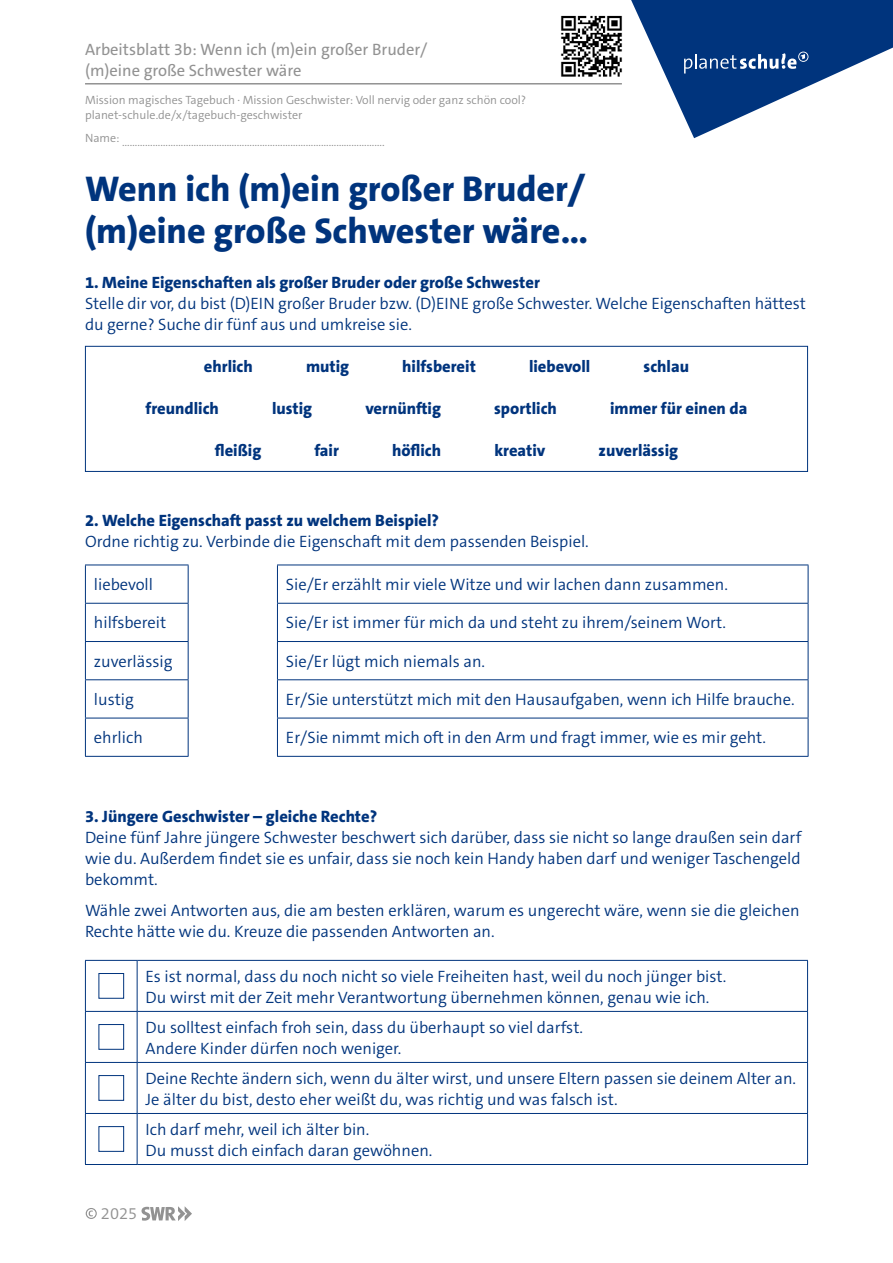
<style>
.page{position:relative;width:893px;height:1263px;background:#fff}
.page>*{position:absolute;margin:0;border:0;box-sizing:border-box;transform-origin:0 0}
.t1{font:800 36px/42px "The Sans C5";color:#00347d}
.t2{font:300 16.5px/21px "The Sans C5";color:#00347d}
.t3{font:800 16.5px "The Sans C5";color:#00347d}
.t4{font:16.5px/21px "The Sans C5";color:#929292}
.t5{font:300 16.5px "The Sans C5";color:#929292}
.t6{font:300 12px/15px "The Sans C5";color:#929292}
</style>
<div class="page">
<svg style="left:631px;top:0;width:262px;height:138px"></svg>
<hr style="left:85px;top:83px;width:537px;height:2px;background:#929292">
<svg style="left:86px;top:1208px;width:11px;height:11px"></svg>
<svg style="left:141px;top:1206px;width:51px;height:15px"></svg>
<img style="left:561px;top:15px;width:61px;height:62px">
<div style="left:85px;top:346px;width:723px;height:126px;border:1px solid #00347d"></div>
<hr style="left:85px;top:960px;width:52px;height:1px;background:#00347d">
<hr style="left:85px;top:961px;width:1px;height:50px;background:#00347d">
<hr style="left:137px;top:960px;width:671px;height:1px;background:#00347d">
<hr style="left:137px;top:961px;width:1px;height:50px;background:#00347d">
<hr style="left:807px;top:961px;width:1px;height:50px;background:#00347d">
<hr style="left:85px;top:1011px;width:52px;height:1px;background:#00347d">
<hr style="left:85px;top:1012px;width:1px;height:50px;background:#00347d">
<hr style="left:137px;top:1011px;width:671px;height:1px;background:#00347d">
<hr style="left:137px;top:1012px;width:1px;height:50px;background:#00347d">
<hr style="left:807px;top:1012px;width:1px;height:50px;background:#00347d">
<hr style="left:85px;top:1062px;width:52px;height:1px;background:#00347d">
<hr style="left:85px;top:1063px;width:1px;height:50px;background:#00347d">
<hr style="left:137px;top:1062px;width:671px;height:1px;background:#00347d">
<hr style="left:137px;top:1063px;width:1px;height:50px;background:#00347d">
<hr style="left:807px;top:1063px;width:1px;height:50px;background:#00347d">
<hr style="left:85px;top:1113px;width:52px;height:1px;background:#00347d">
<hr style="left:85px;top:1114px;width:1px;height:50px;background:#00347d">
<hr style="left:137px;top:1113px;width:671px;height:1px;background:#00347d">
<hr style="left:137px;top:1114px;width:1px;height:50px;background:#00347d">
<hr style="left:807px;top:1114px;width:1px;height:50px;background:#00347d">
<hr style="left:85px;top:1164px;width:52px;height:1px;background:#00347d">
<hr style="left:137px;top:1164px;width:671px;height:1px;background:#00347d">
<div style="left:99px;top:973px;width:25px;height:26px;border:1px solid #00347d"></div>
<div style="left:99px;top:1024px;width:25px;height:26px;border:1px solid #00347d"></div>
<div style="left:99px;top:1075px;width:25px;height:26px;border:1px solid #00347d"></div>
<div style="left:99px;top:1126px;width:25px;height:26px;border:1px solid #00347d"></div>
<hr style="left:85px;top:565px;width:104px;height:1px;background:#00347d">
<hr style="left:85px;top:565px;width:1px;height:38px;background:#00347d">
<hr style="left:188px;top:565px;width:1px;height:38px;background:#00347d">
<hr style="left:277px;top:565px;width:531px;height:1px;background:#00347d">
<hr style="left:277px;top:565px;width:1px;height:38px;background:#00347d">
<hr style="left:808px;top:565px;width:1px;height:38px;background:#00347d">
<hr style="left:85px;top:603px;width:104px;height:1px;background:#00347d">
<hr style="left:85px;top:604px;width:1px;height:37px;background:#00347d">
<hr style="left:188px;top:604px;width:1px;height:37px;background:#00347d">
<hr style="left:277px;top:603px;width:531px;height:1px;background:#00347d">
<hr style="left:277px;top:604px;width:1px;height:37px;background:#00347d">
<hr style="left:808px;top:604px;width:1px;height:37px;background:#00347d">
<hr style="left:85px;top:641px;width:104px;height:1px;background:#00347d">
<hr style="left:85px;top:642px;width:1px;height:37px;background:#00347d">
<hr style="left:188px;top:642px;width:1px;height:37px;background:#00347d">
<hr style="left:277px;top:641px;width:531px;height:1px;background:#00347d">
<hr style="left:277px;top:642px;width:1px;height:37px;background:#00347d">
<hr style="left:808px;top:642px;width:1px;height:37px;background:#00347d">
<hr style="left:85px;top:679px;width:104px;height:1px;background:#00347d">
<hr style="left:85px;top:680px;width:1px;height:38px;background:#00347d">
<hr style="left:188px;top:680px;width:1px;height:38px;background:#00347d">
<hr style="left:277px;top:679px;width:531px;height:1px;background:#00347d">
<hr style="left:277px;top:680px;width:1px;height:38px;background:#00347d">
<hr style="left:808px;top:680px;width:1px;height:38px;background:#00347d">
<hr style="left:85px;top:718px;width:104px;height:1px;background:#00347d">
<hr style="left:85px;top:718px;width:1px;height:38px;background:#00347d">
<hr style="left:188px;top:718px;width:1px;height:38px;background:#00347d">
<hr style="left:277px;top:718px;width:531px;height:1px;background:#00347d">
<hr style="left:277px;top:718px;width:1px;height:38px;background:#00347d">
<hr style="left:808px;top:718px;width:1px;height:38px;background:#00347d">
<hr style="left:85px;top:756px;width:104px;height:1px;background:#00347d">
<hr style="left:277px;top:756px;width:531px;height:1px;background:#00347d">
<p class="t4" style="left:85px;top:39px;width:344px">Arbeitsblatt 3b: Wenn ich (m)ein großer Bruder/ (m)eine große Schwester wäre</p>
<p class="t6" style="left:85px;top:93px;width:443px">Mission magisches Tagebuch · Mission Geschwister: Voll nervig oder ganz schön cool? planet-schule.de/x/tagebuch-geschwister</p>
<p class="t6" style="left:85px;top:135px;width:301px">Name: .......................................................................................................</p>
<h1 class="t1" style="left:85px;top:168px;width:505px">Wenn ich (m)ein großer Bruder/ (m)eine große Schwester wäre…</h1>
<p class="t3" style="left:85px;top:271px;width:456px">1. Meine Eigenschaften als großer Bruder oder große Schwester</p>
<p class="t2" style="left:85px;top:293px;width:722px">Stelle dir vor, du bist (D)EIN großer Bruder bzw. (D)EINE große Schwester. Welche Eigenschaften hättest du gerne? Suche dir fünf aus und umkreise sie.</p>
<p class="t3" style="left:204px;top:355px;width:51px">ehrlich</p>
<p class="t3" style="left:306px;top:355px;width:45px">mutig</p>
<p class="t3" style="left:402px;top:355px;width:75px">hilfsbereit</p>
<p class="t3" style="left:529px;top:355px;width:63px">liebevoll</p>
<p class="t3" style="left:643px;top:355px;width:47px">schlau</p>
<p class="t3" style="left:146px;top:397px;width:75px">freundlich</p>
<p class="t3" style="left:272px;top:397px;width:42px">lustig</p>
<p class="t3" style="left:365px;top:397px;width:77px">vernünftig</p>
<p class="t3" style="left:494px;top:397px;width:64px">sportlich</p>
<p class="t3" style="left:610px;top:397px;width:139px">immer für einen da</p>
<p class="t3" style="left:215px;top:439px;width:48px">fleißig</p>
<p class="t3" style="left:314px;top:439px;width:26px">fair</p>
<p class="t3" style="left:392px;top:439px;width:51px">höflich</p>
<p class="t3" style="left:494px;top:439px;width:53px">kreativ</p>
<p class="t3" style="left:599px;top:439px;width:81px">zuverlässig</p>
<p class="t3" style="left:85px;top:510px;width:356px">2. Welche Eigenschaft passt zu welchem Beispiel?</p>
<p class="t2" style="left:85px;top:531px;width:505px">Ordne richtig zu. Verbinde die Eigenschaft mit dem passenden Beispiel.</p>
<p class="t2" style="left:94px;top:574px;width:61px">liebevoll</p>
<p class="t2" style="left:286px;top:574px;width:444px">Sie/Er erzählt mir viele Witze und wir lachen dann zusammen.</p>
<p class="t2" style="left:94px;top:612px;width:74px">hilfsbereit</p>
<p class="t2" style="left:286px;top:612px;width:442px">Sie/Er ist immer für mich da und steht zu ihrem/seinem Wort.</p>
<p class="t2" style="left:94px;top:651px;width:80px">zuverlässig</p>
<p class="t2" style="left:286px;top:651px;width:201px">Sie/Er lügt mich niemals an.</p>
<p class="t2" style="left:94px;top:689px;width:41px">lustig</p>
<p class="t2" style="left:286px;top:689px;width:510px">Er/Sie unterstützt mich mit den Hausaufgaben, wenn ich Hilfe brauche.</p>
<p class="t2" style="left:94px;top:727px;width:50px">ehrlich</p>
<p class="t2" style="left:286px;top:727px;width:482px">Er/Sie nimmt mich oft in den Arm und fragt immer, wie es mir geht.</p>
<p class="t3" style="left:85px;top:805px;width:294px">3. Jüngere Geschwister – gleiche Rechte?</p>
<p class="t2" style="left:85px;top:827px;width:718px;text-align:justify">Deine fünf Jahre jüngere Schwester beschwert sich darüber, dass sie nicht so lange draußen sein darf wie du. Außerdem findet sie es unfair, dass sie noch kein Handy haben darf und weniger Taschengeld bekommt.</p>
<p class="t2" style="left:85px;top:900px;width:716px">Wähle zwei Antworten aus, die am besten erklären, warum es ungerecht wäre, wenn sie die gleichen<br>Rechte hätte wie du. Kreuze die passenden Antworten an.</p>
<p class="t2" style="left:146px;top:965px;width:582px">Es ist normal, dass du noch nicht so viele Freiheiten hast, weil du noch jünger bist.<br>Du wirst mit der Zeit mehr Verantwortung übernehmen können, genau wie ich.</p>
<p class="t2" style="left:146px;top:1016px;width:439px">Du solltest einfach froh sein, dass du überhaupt so viel darfst.<br>Andere Kinder dürfen noch weniger.</p>
<p class="t2" style="left:146px;top:1067px;width:652px">Deine Rechte ändern sich, wenn du älter wirst, und unsere Eltern passen sie deinem Alter an.<br>Je älter du bist, desto eher weißt du, was richtig und was falsch ist.</p>
<p class="t2" style="left:146px;top:1119px;width:288px">Ich darf mehr, weil ich älter bin.<br>Du musst dich einfach daran gewöhnen.</p>
<p class="t5" style="left:101px;top:1203px;width:38px">2025</p>
</div>
